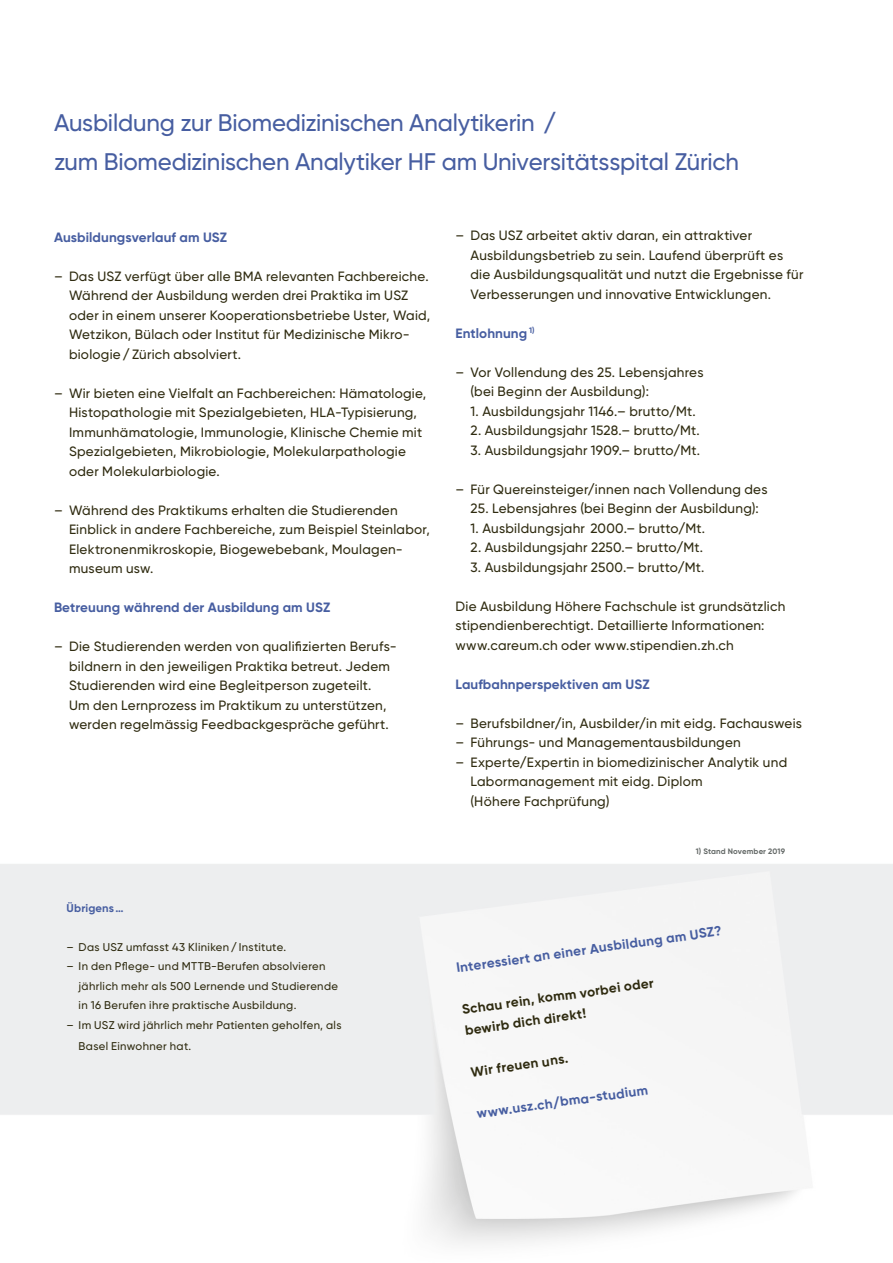
<style>
.page{position:relative;width:893px;height:1263px;background:#fff}
.page>*{position:absolute;margin:0;border:0;box-sizing:border-box;transform-origin:0 0}
.t1{font:500 24px/38.5px "USZ Gilroy";letter-spacing:-.01em;color:#475ea1}
.t2{font:500 13.5px/19.5px "USZ Gilroy";letter-spacing:.02em;color:#2f2b10}
.t3{font:700 13.5px "USZ Gilroy";letter-spacing:.005em;color:#475ea1}
.t4{font:700 13.5px/21px "USZ Gilroy";color:#2f2b10}
.t5{font:500 11.25px/19.5px "USZ Gilroy";letter-spacing:.03em;color:#2f2b10}
.t6{font:700 11.25px "USZ Gilroy";letter-spacing:.015em;color:#475ea1}
.t7{font:700 7.8px "USZ Gilroy";letter-spacing:.01em;color:#656a68}
</style>
<div class="page">
<h1 class="t1" style="left:54px;top:103px;width:686px">Ausbildung zur Biomedizinischen Analytikerin /<br>zum Biomedizinischen Analytiker HF am Universitätsspital Zürich</h1>
<p class="t3" style="left:54px;top:229px;width:175px">Ausbildungsverlauf am USZ</p>
<p class="t2" style="left:69px;top:266px;width:363px;text-indent:-15px">– Das USZ verfügt über alle BMA relevanten Fachbereiche.<br>Während der Ausbildung werden drei Praktika im USZ oder in einem unserer Kooperationsbetriebe Uster, Waid, Wetzikon, Bülach oder Institut für Medizinische Mikro&shy;biologie/Zürich absolviert.</p>
<p class="t2" style="left:69px;top:383px;width:359px;text-indent:-15px">– Wir bieten eine Vielfalt an Fachbereichen: Hämatologie, Histopathologie mit Spezialgebieten, HLA-Typisierung, Immunhämatologie, Immunologie, Klinische Chemie mit Spezialgebieten, Mikrobiologie, Molekularpathologie oder Molekularbiologie.</p>
<p class="t2" style="left:69px;top:500px;width:362px;text-indent:-15px">– Während des Praktikums erhalten die Studierenden Einblick in andere Fachbereiche, zum Beispiel Steinlabor, Elektronenmikroskopie, Biogewebebank, Moulagen&shy;museum usw.</p>
<p class="t3" style="left:54px;top:599px;width:278px">Betreuung während der Ausbildung am USZ</p>
<p class="t2" style="left:69px;top:637px;width:329px;text-indent:-15px">– Die Studierenden werden von qualifizierten Berufs&shy;bildnern in den jeweiligen Praktika betreut. Jedem Studierenden wird eine Begleitperson zugeteilt.<br>Um den Lernprozess im Praktikum zu unterstützen, werden regelmässig Feedbackgespräche geführt.</p>
<p class="t6" style="left:67px;top:901px;width:59px">Übrigens…</p>
<p class="t5" style="left:67px;top:937px;width:221px">– Das USZ umfasst 43 Kliniken / Institute.</p>
<p class="t5" style="left:79px;top:957px;width:261px;text-indent:-12px">– In den Pflege- und MTTB-Berufen absolvieren jährlich mehr als 500 Lernende und Studierende in 16 Berufen ihre praktische Ausbildung.</p>
<p class="t5" style="left:79px;top:1014px;width:264px;line-height:21px;text-indent:-12px">– Im USZ wird jährlich mehr Patienten geholfen, als<br>Basel Einwohner hat.</p>
<p class="t2" style="left:470px;top:226px;width:335px;text-indent:-15px">– Das USZ arbeitet aktiv daran, ein attraktiver Ausbildungsbetrieb zu sein. Laufend überprüft es die Ausbildungsqualität und nutzt die Ergebnisse für Verbesserungen und innovative Entwicklungen.</p>
<p class="t3" style="left:455px;top:325px;width:81px">Entlohnung <sup>1)</sup></p>
<p class="t2" style="left:470px;top:362px;width:235px;text-indent:-15px">– Vor Vollendung des 25. Lebensjahres (bei Beginn der Ausbildung):</p>
<p class="t2" style="left:470px;top:401px;width:227px">1. Ausbildungsjahr 1146.– brutto/Mt.</p>
<p class="t2" style="left:470px;top:421px;width:231px">2. Ausbildungsjahr 1528.– brutto/Mt.</p>
<p class="t2" style="left:470px;top:440px;width:231px">3. Ausbildungsjahr 1909.– brutto/Mt.</p>
<p class="t2" style="left:455px;top:479px;width:314px">– Für Quereinsteiger/innen nach Vollendung des</p>
<p class="t2" style="left:470px;top:499px;width:290px">25. Lebensjahres (bei Beginn der Ausbildung):</p>
<p class="t2" style="left:470px;top:518px;width:236px">1. Ausbildungsjahr 2000.– brutto/Mt.</p>
<p class="t2" style="left:470px;top:538px;width:234px">2. Ausbildungsjahr 2250.– brutto/Mt.</p>
<p class="t2" style="left:470px;top:557px;width:235px">3. Ausbildungsjahr 2500.– brutto/Mt.</p>
<p class="t2" style="left:455px;top:596px;width:331px">Die Ausbildung Höhere Fachschule ist grundsätzlich stipendienberechtigt. Detaillierte Informationen: www.careum.ch oder www.stipendien.zh.ch</p>
<p class="t3" style="left:455px;top:676px;width:196px">Laufbahnperspektiven am USZ</p>
<p class="t2" style="left:455px;top:713px;width:348px">– Berufsbildner/in, Ausbilder/in mit eidg. Fachausweis</p>
<p class="t2" style="left:455px;top:733px;width:287px">– Führungs- und Managementausbildungen</p>
<p class="t2" style="left:470px;top:752px;width:318px;text-indent:-15px">– Experte/Expertin in biomedizinischer Analytik und<br>Labormanagement mit eidg. Diplom<br>(Höhere Fachprüfung)</p>
<p class="t7" style="left:696px;top:847px;width:91px">1) Stand November 2019</p>
<p class="t3" style="left:455px;top:959px;width:269px;rotate:-8deg">Interessiert an einer Ausbildung am USZ?</p>
<p class="t4" style="left:461px;top:999px;width:195px;rotate:-8deg">Schau rein, komm vorbei oder bewirb dich direkt!</p>
<p class="t4" style="left:469px;top:1061px;width:100px;rotate:-8deg">Wir freuen uns.</p>
<p class="t3" style="left:476px;top:1105px;width:174px;rotate:-8deg">www.usz.ch/bma-studium</p>
</div>
